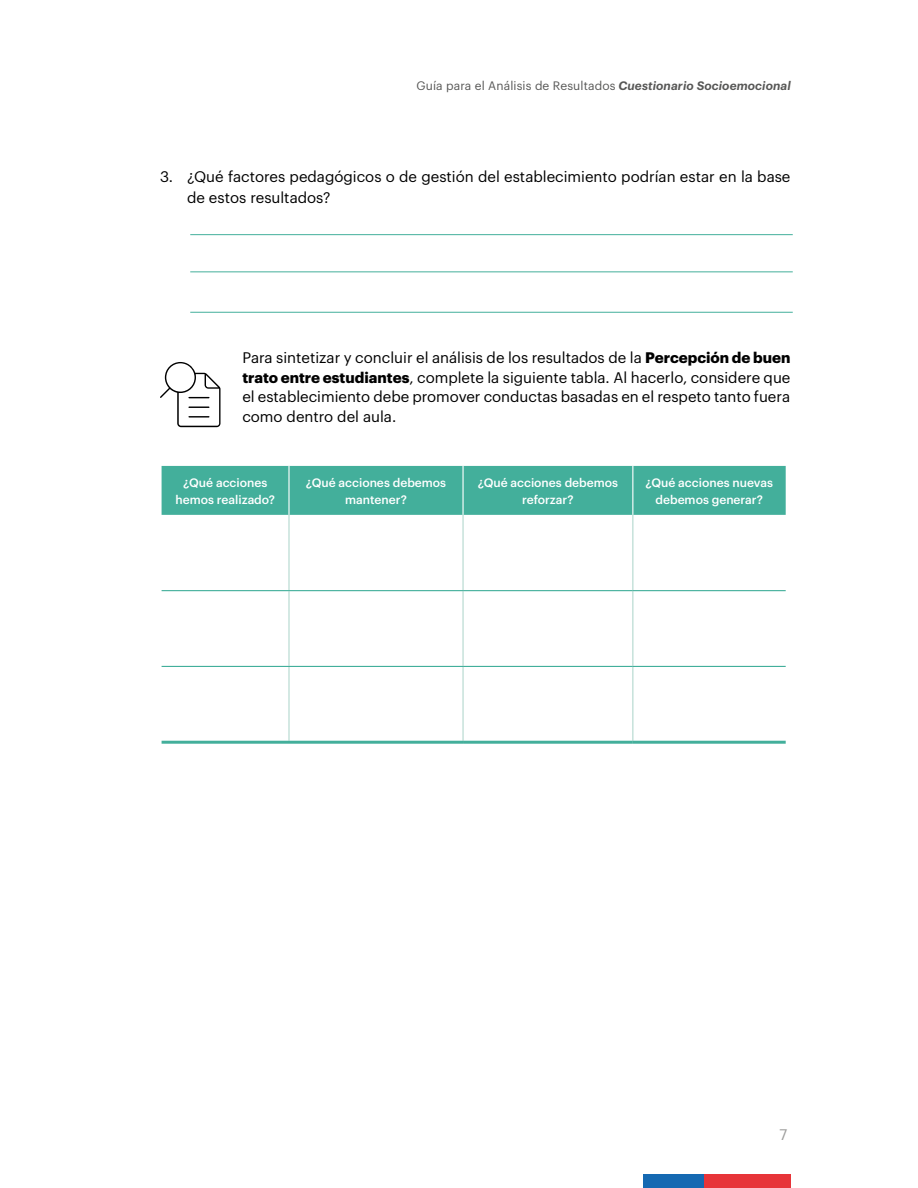
<style>
.page{position:relative;width:918px;height:1188px;background:#fff}
.page>*{position:absolute;margin:0;border:0;box-sizing:border-box;transform-origin:0 0}
.t1{font:15px/19.5px "Graphik";color:#000}
.t2{font:15px "Graphik";color:#9d9d9c}
.t3{font:500 12px/16.5px "Graphik";color:#fff;text-align:center}
.t4{font:12px "Graphik";letter-spacing:.01em;color:#575756}
.s1{font-weight:600;font-style:italic}
.s2{font-weight:700}
</style>
<div class="page">
<div style="left:644px;top:1174px;width:60px;height:14px;background:#1569b2"></div>
<div style="left:704px;top:1174px;width:86px;height:14px;background:#e73439"></div>
<div style="left:162px;top:466px;width:624px;height:49px;background:#43af9b"></div>
<hr style="left:288px;top:466px;width:2px;height:49px;background:#fff">
<hr style="left:462px;top:466px;width:2px;height:49px;background:#fff">
<hr style="left:632px;top:466px;width:1px;height:49px;background:#fff">
<hr style="left:288px;top:515px;width:2px;height:75px;background:#b3d8ce">
<hr style="left:288px;top:591px;width:2px;height:75px;background:#b3d8ce">
<hr style="left:288px;top:667px;width:2px;height:74px;background:#b3d8ce">
<hr style="left:462px;top:515px;width:2px;height:75px;background:#b3d8ce">
<hr style="left:462px;top:591px;width:2px;height:75px;background:#b3d8ce">
<hr style="left:462px;top:667px;width:2px;height:74px;background:#b3d8ce">
<hr style="left:632px;top:515px;width:1px;height:75px;background:#b3d8ce">
<hr style="left:632px;top:591px;width:1px;height:75px;background:#b3d8ce">
<hr style="left:632px;top:667px;width:1px;height:74px;background:#b3d8ce">
<hr style="left:162px;top:590px;width:127px;height:1px;background:#43af9b">
<hr style="left:289px;top:590px;width:174px;height:1px;background:#43af9b">
<hr style="left:463px;top:590px;width:170px;height:1px;background:#43af9b">
<hr style="left:633px;top:590px;width:153px;height:1px;background:#43af9b">
<hr style="left:162px;top:666px;width:127px;height:1px;background:#43af9b">
<hr style="left:289px;top:666px;width:174px;height:1px;background:#43af9b">
<hr style="left:463px;top:666px;width:170px;height:1px;background:#43af9b">
<hr style="left:633px;top:666px;width:153px;height:1px;background:#43af9b">
<hr style="left:162px;top:741px;width:127px;height:3px;background:#43af9b">
<hr style="left:289px;top:741px;width:174px;height:3px;background:#43af9b">
<hr style="left:463px;top:741px;width:170px;height:3px;background:#43af9b">
<hr style="left:633px;top:741px;width:153px;height:3px;background:#43af9b">
<svg style="left:160px;top:362px;width:61px;height:66px"></svg>
<hr style="left:190px;top:234px;width:603px;height:1px;background:#43af9b">
<hr style="left:190px;top:271px;width:603px;height:1px;background:#43af9b">
<hr style="left:190px;top:312px;width:603px;height:1px;background:#43af9b">
<p class="t4" style="left:416px;top:77px;width:376px">Guía para el Análisis de Resultados <span class="s1">Cuestionario Socioemocional</span></p>
<p class="t1" style="left:187px;top:165px;width:605px;line-height:21px;text-indent:-27px">3. ¿Qué factores pedagógicos o de gestión del establecimiento podrían estar en la base de estos resultados?</p>
<p class="t1" style="left:242px;top:347px;width:550px;text-align:justify">Para sintetizar y concluir el análisis de los resultados de la <span class="s2">Percepción de buen trato entre estudiantes</span>, complete la siguiente tabla. Al hacerlo, considere que el establecimiento debe promover conductas basadas en el respeto tanto fuera como dentro del aula.</p>
<p class="t3" style="left:175px;top:473px;width:101px">¿Qué acciones hemos realizado?</p>
<p class="t3" style="left:306px;top:473px;width:142px">¿Qué acciones debemos mantener?</p>
<p class="t3" style="left:478px;top:473px;width:142px">¿Qué acciones debemos reforzar?</p>
<p class="t3" style="left:646px;top:473px;width:129px">¿Qué acciones nuevas debemos generar?</p>
<p class="t2" style="left:779px;top:1123px;width:9px">7</p>
</div>
